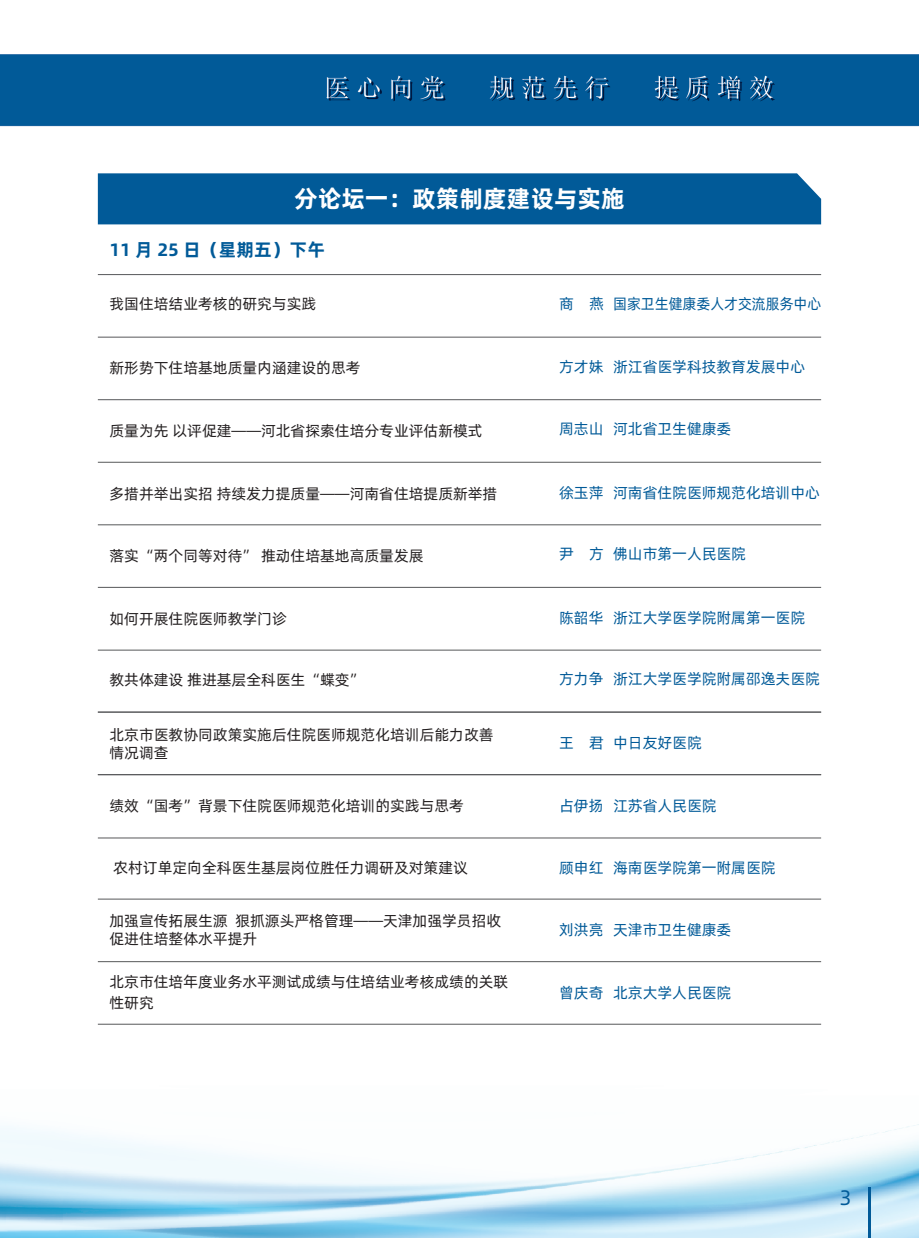
<style>
.page{position:relative;width:919px;height:1238px;background:#fff}
.page>*{position:absolute;margin:0;border:0;box-sizing:border-box;transform-origin:0 0}
.t1{font:24px "Alibaba Pu Hui Ti B";color:#fff}
.t2{font:21px "Alibaba Pu Hui Ti R";color:#015a98}
.t3{font:18px "Alibaba Pu Hui Ti B";color:#015a98}
.t4{font:15px/18px "Alibaba Pu Hui Ti R";color:#231f20}
.t5{font:15px "Alibaba Pu Hui Ti R";color:#015a98}
</style>
<div class="page">
<img style="left:0;top:54px;width:918px;height:1183px">
<hr style="left:868px;top:1186px;width:2px;height:51px;background:#015a98">
<div style="left:98px;top:173px;width:723px;height:51px;background:#015a98"></div>
<hr style="left:98px;top:399px;width:723px;height:1px;background:#57585a">
<hr style="left:98px;top:462px;width:723px;height:1px;background:#57585a">
<hr style="left:98px;top:524px;width:723px;height:1px;background:#57585a">
<hr style="left:98px;top:587px;width:723px;height:1px;background:#57585a">
<hr style="left:98px;top:650px;width:723px;height:1px;background:#57585a">
<hr style="left:98px;top:837px;width:723px;height:1px;background:#57585a">
<hr style="left:98px;top:898px;width:723px;height:1px;background:#57585a">
<hr style="left:98px;top:961px;width:723px;height:1px;background:#57585a">
<hr style="left:98px;top:1023px;width:723px;height:1px;background:#57585a">
<hr style="left:98px;top:337px;width:723px;height:1px;background:#57585a">
<hr style="left:98px;top:711px;width:723px;height:1px;background:#57585a">
<hr style="left:98px;top:774px;width:723px;height:1px;background:#57585a">
<hr style="left:98px;top:274px;width:723px;height:1px;background:#57585a">
<h1 class="t1" style="left:294px;top:180px;width:332px">分论坛一：政策制度建设与实施</h1>
<p class="t3" style="left:109px;top:235px;width:217px">11 月 25 日（星期五）下午</p>
<p class="t4" style="left:109px;top:294px;width:208px">我国住培结业考核的研究与实践</p>
<p class="t5" style="left:559px;top:293px;width:264px">商 燕 国家卫生健康委人才交流服务中心</p>
<p class="t4" style="left:109px;top:357px;width:252px">新形势下住培基地质量内涵建设的思考</p>
<p class="t5" style="left:559px;top:355px;width:247px">方才妹 浙江省医学科技教育发展中心</p>
<p class="t4" style="left:109px;top:421px;width:374px">质量为先 以评促建——河北省探索住培分专业评估新模式</p>
<p class="t5" style="left:559px;top:417px;width:174px">周志山 河北省卫生健康委</p>
<p class="t4" style="left:109px;top:483px;width:389px">多措并举出实招 持续发力提质量——河南省住培提质新举措</p>
<p class="t5" style="left:559px;top:481px;width:262px">徐玉萍 河南省住院医师规范化培训中心</p>
<p class="t4" style="left:109px;top:545px;width:315px">落实“两个同等对待” 推动住培基地高质量发展</p>
<p class="t5" style="left:559px;top:542px;width:188px">尹 方 佛山市第一人民医院</p>
<p class="t4" style="left:109px;top:608px;width:179px">如何开展住院医师教学门诊</p>
<p class="t5" style="left:559px;top:606px;width:247px">陈韶华 浙江大学医学院附属第一医院</p>
<p class="t4" style="left:109px;top:670px;width:256px">教共体建设 推进基层全科医生“蝶变”</p>
<p class="t5" style="left:559px;top:667px;width:262px">方力争 浙江大学医学院附属邵逸夫医院</p>
<p class="t4" style="left:109px;top:725px;width:385px">北京市医教协同政策实施后住院医师规范化培训后能力改善情况调查</p>
<p class="t4" style="left:109px;top:795px;width:356px">绩效“国考”背景下住院医师规范化培训的实践与思考</p>
<p class="t5" style="left:559px;top:731px;width:144px">王 君 中日友好医院</p>
<p class="t5" style="left:559px;top:793px;width:159px">占伊扬 江苏省人民医院</p>
<p class="t4" style="left:113px;top:858px;width:356px">农村订单定向全科医生基层岗位胜任力调研及对策建议</p>
<p class="t5" style="left:559px;top:856px;width:218px">顾申红 海南医学院第一附属医院</p>
<p class="t4" style="left:109px;top:910px;width:393px">加强宣传拓展生源 狠抓源头严格管理——天津加强学员招收促进住培整体水平提升</p>
<p class="t4" style="left:109px;top:969px;width:400px;line-height:21px">北京市住培年度业务水平测试成绩与住培结业考核成绩的关联性研究</p>
<p class="t5" style="left:559px;top:918px;width:174px">刘洪亮 天津市卫生健康委</p>
<p class="t5" style="left:559px;top:981px;width:174px">曾庆奇 北京大学人民医院</p>
<h2 class="t2" style="left:839px;top:1181px;width:14px">3</h2>
</div>
